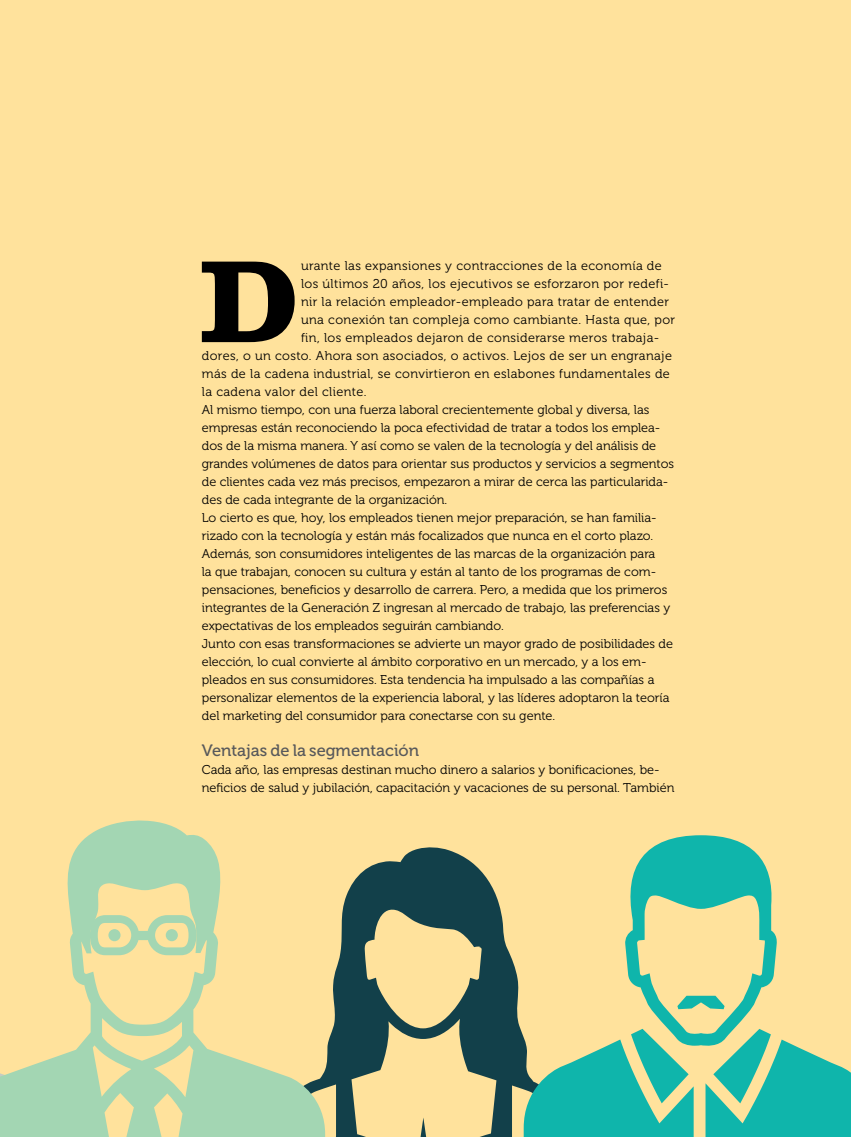
<style>
.page{position:relative;width:851px;height:1137px;background:#fff}
.page>*{position:absolute;margin:0;border:0;box-sizing:border-box;transform-origin:0 0}
.t1{font:900 120.9px "Clarendon";color:#000}
.t2{font:16.5px "Museo 500";color:#58595b}
.t3{font:12.75px/18px "Museo 300";color:#000}
.t4{font:12.75px "Museo 300";letter-spacing:.03em;color:#000}
</style>
<div class="page">
<div style="left:0;top:0;width:850px;height:1137px;background:#ffe29c"></div>
<svg style="left:325px;top:847px;width:198px;height:290px"></svg>
<svg style="left:0;top:820px;width:325px;height:317px"></svg>
<svg style="left:90px;top:915px;width:106px;height:40px"></svg>
<svg style="left:523px;top:835px;width:327px;height:302px"></svg>
<h1 class="t1" style="left:198px;top:221px;width:102px">D</h1>
<p class="t4" style="left:301px;top:259px;width:362px">urante las expansiones y contracciones de la economía de</p>
<p class="t4" style="left:301px;top:277px;width:369px">los últimos 20 años, los ejecutivos se esforzaron por redefi-</p>
<p class="t4" style="left:301px;top:295px;width:369px">nir la relación empleador-empleado para tratar de entender</p>
<p class="t4" style="left:301px;top:313px;width:375px">una conexión tan compleja como cambiante. Hasta que, por</p>
<p class="t4" style="left:301px;top:331px;width:360px">fin, los empleados dejaron de considerarse meros trabaja-</p>
<p class="t4" style="left:202px;top:349px;width:471px">dores, o un costo. Ahora son asociados, o activos. Lejos de ser un engranaje</p>
<p class="t4" style="left:202px;top:367px;width:469px">más de la cadena industrial, se convirtieron en eslabones fundamentales de</p>
<p class="t4" style="left:202px;top:385px;width:166px">la cadena valor del cliente.</p>
<p class="t3" style="left:202px;top:401px;width:449px">Al mismo tiempo, con una fuerza laboral crecientemente global y diversa, las</p>
<p class="t3" style="left:202px;top:419px;width:460px">empresas están reconociendo la poca efectividad de tratar a todos los emplea-</p>
<p class="t3" style="left:202px;top:437px;width:456px">dos de la misma manera. Y así como se valen de la tecnología y del análisis de</p>
<p class="t3" style="left:202px;top:455px;width:474px">grandes volúmenes de datos para orientar sus productos y servicios a segmentos</p>
<p class="t3" style="left:202px;top:473px;width:468px">de clientes cada vez más precisos, empezaron a mirar de cerca las particularida-</p>
<p class="t3" style="left:202px;top:491px;width:247px">des de cada integrante de la organización.</p>
<p class="t3" style="left:202px;top:509px;width:456px">Lo cierto es que, hoy, los empleados tienen mejor preparación, se han familia-</p>
<p class="t3" style="left:202px;top:527px;width:453px">rizado con la tecnología y están más focalizados que nunca en el corto plazo.</p>
<p class="t3" style="left:202px;top:545px;width:455px">Además, son consumidores inteligentes de las marcas de la organización para</p>
<p class="t3" style="left:202px;top:563px;width:456px">la que trabajan, conocen su cultura y están al tanto de los programas de com-</p>
<p class="t3" style="left:202px;top:581px;width:467px">pensaciones, beneficios y desarrollo de carrera. Pero, a medida que los primeros</p>
<p class="t3" style="left:202px;top:599px;width:470px">integrantes de la Generación Z ingresan al mercado de trabajo, las preferencias y</p>
<p class="t3" style="left:202px;top:617px;width:303px">expectativas de los empleados seguirán cambiando.</p>
<p class="t3" style="left:202px;top:635px;width:472px">Junto con esas transformaciones se advierte un mayor grado de posibilidades de</p>
<p class="t3" style="left:202px;top:653px;width:446px">elección, lo cual convierte al ámbito corporativo en un mercado, y a los em-</p>
<p class="t3" style="left:202px;top:671px;width:454px">pleados en sus consumidores. Esta tendencia ha impulsado a las compañías a</p>
<p class="t3" style="left:202px;top:689px;width:469px">personalizar elementos de la experiencia laboral, y las líderes adoptaron la teoría</p>
<p class="t3" style="left:202px;top:707px;width:355px">del marketing del consumidor para conectarse con su gente.</p>
<p class="t2" style="left:202px;top:741px;width:219px">Ventajas de la segmentación</p>
<p class="t3" style="left:202px;top:761px;width:474px">Cada año, las empresas destinan mucho dinero a salarios y bonificaciones, be&shy;neficios de salud y jubilación, capacitación y vacaciones de su personal. También</p>
</div>
